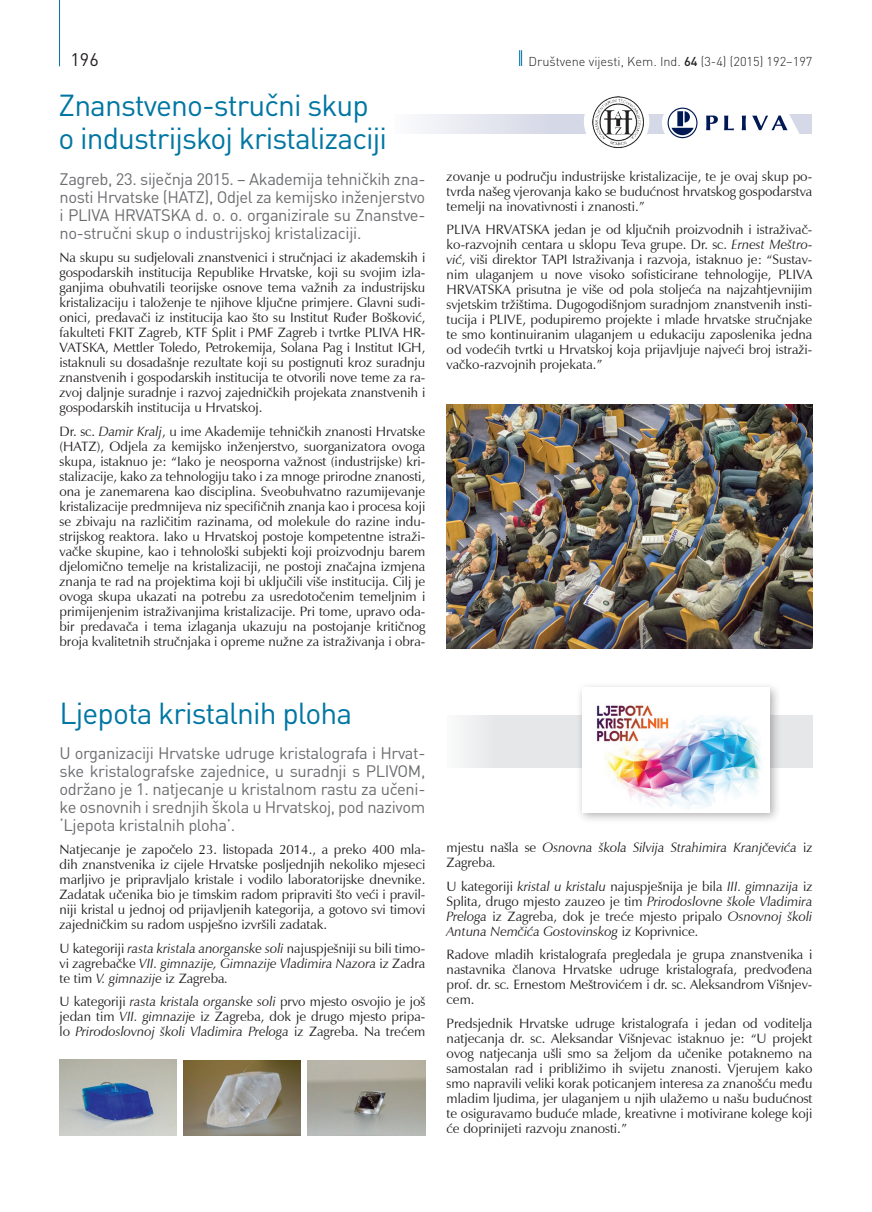
<style>
.page{position:relative;width:872px;height:1212px;background:#fff}
.page>*{position:absolute;margin:0;border:0;box-sizing:border-box;transform-origin:0 0}
._23_Naslov_rubrike{font:30px/33px "DIN Pro";letter-spacing:-.03em;color:#0076a3}
.t1{font:18px "DIN Pro";color:#231f20}
._26_Tekst_rubrike{font:16.5px/18px "DIN Pro";letter-spacing:-.025em;color:#6c6d70;text-align:justify}
._26_Tekst_rubrike-2{font:13.5px/15px "Zapf Humanist Roman KUI";color:#231f20;text-align:justify}
._26_Tekst_rubrike-3{font:13.5px/15px "Zapf Humanist Italic KUI";color:#231f20;text-align:justify}
.t2{font:300 12.75px "DIN Pro";color:#231f20}
.s1{font-weight:500}
.s2{font-family:"Zapf Humanist Italic KUI"}
.s3{font-family:"Zapf Humanist Roman KUI"}
</style>
<div class="page">
<hr style="left:59px;top:0;width:1px;height:66px;background:#0076a3">
<svg style="left:519px;top:50px;width:3px;height:16px"></svg>
<svg style="left:422px;top:114px;width:390px;height:20px;background:#dfe1ec"></svg>
<div style="left:584px;top:89px;width:65px;height:65px;background:#fff;border-radius:50%"></div>
<div style="left:662px;top:102px;width:41px;height:42px;background:#fff;border-radius:50%"></div>
<img style="left:446px;top:405px;width:366px;height:243px">
<img style="left:307px;top:1060px;width:118px;height:75px">
<img style="left:184px;top:1061px;width:117px;height:74px">
<img style="left:60px;top:1060px;width:117px;height:75px">
<div style="left:446px;top:715px;width:366px;height:52px;background:#e6e7e9"></div>
<div style="left:576px;top:682px;width:206px;height:142px;background:#231f20;opacity:.35"></div>
<img style="left:582px;top:688px;width:188px;height:124px">
<svg style="left:667px;top:108px;width:132px;height:30px"></svg>
<img style="left:592px;top:96px;width:52px;height:53px">
<p class="t1" style="left:71px;top:47px;width:30px">196</p>
<p class="t2" style="left:528px;top:53px;width:285px">Društvene vijesti, Kem. Ind. <span class="s1">64</span> (3-4) (2015) 192–197</p>
<p class="_23_Naslov_rubrike" style="left:59px;top:88px;width:330px">Znanstveno-stručni skup o industrijskoj kristalizaciji</p>
<p class="_26_Tekst_rubrike" style="left:60px;top:169px;width:367px">Zagreb, 23. siječnja 2015. – Akademija tehničkih zna&shy;nosti Hrvatske (HATZ), Odjel za kemijsko inženjerstvo i PLIVA HRVATSKA d. o. o. organizirale su Znanstve&shy;no-stručni skup o industrijskoj kristalizaciji.</p>
<p class="_26_Tekst_rubrike-2" style="left:60px;top:251px;width:367px">Na skupu su sudjelovali znanstvenici i stručnjaci iz akademskih i gospodarskih institucija Republike Hrvatske, koji su svojim izla&shy;ganjima obuhvatili teorijske osnove tema važnih za industrijsku kristalizaciju i taloženje te njihove ključne primjere. Glavni sudi&shy;onici, predavači iz institucija kao što su Institut Ruđer Bošković, fakulteti FKIT Zagreb, KTF Split i PMF Zagreb i tvrtke PLIVA HR-VATSKA, Mettler Toledo, Petrokemija, Solana Pag i Institut IGH, istaknuli su dosadašnje rezultate koji su postignuti kroz suradnju znanstvenih i gospodarskih institucija te otvorili nove teme za ra&shy;zvoj daljnje suradnje i razvoj zajedničkih projekata znanstvenih i gospodarskih institucija u Hrvatskoj.</p>
<p class="_26_Tekst_rubrike-2" style="left:60px;top:424px;width:367px">Dr. sc. <span class="s2">Damir Kralj</span>, u ime Akademije tehničkih znanosti Hrvatske (HATZ), Odjela za kemijsko inženjerstvo, suorganizatora ovoga skupa, istaknuo je: “Iako je neosporna važnost (industrijske) kri&shy;stalizacije, kako za tehnologiju tako i za mnoge prirodne znanosti, ona je zanemarena kao disciplina. Sveobuhvatno razumijevanje kristalizacije predmnijeva niz specifičnih znanja kao i procesa koji se zbivaju na različitim razinama, od molekule do razine indu&shy;strijskog reaktora. Iako u Hrvatskoj postoje kompetentne istraži&shy;vačke skupine, kao i tehnološki subjekti koji proizvodnju barem djelomično temelje na kristalizaciji, ne postoji značajna izmjena znanja te rad na projektima koji bi uključili više institucija. Cilj je ovoga skupa ukazati na potrebu za usredotočenim temeljnim i primijenjenim istraživanjima kristalizacije. Pri tome, upravo oda&shy;bir predavača i tema izlaganja ukazuju na postojanje kritičnog broja kvalitetnih stručnjaka i opreme nužne za istraživanja i obra-</p>
<p class="_26_Tekst_rubrike-2" style="left:446px;top:170px;width:367px">zovanje u području industrijske kristalizacije, te je ovaj skup po&shy;tvrda našeg vjerovanja kako se budućnost hrvatskog gospodarstva temelji na inovativnosti i znanosti.”</p>
<p class="_26_Tekst_rubrike-2" style="left:446px;top:223px;width:367px">PLIVA HRVATSKA jedan je od ključnih proizvodnih i istraživač&shy;ko-razvojnih centara u sklopu Teva grupe. Dr. sc. <span class="s2">Ernest Meštro&shy;vić</span>, viši direktor TAPI Istraživanja i razvoja, istaknuo je: “Sustav&shy;nim ulaganjem u nove visoko sofisticirane tehnologije, PLIVA HRVATSKA prisutna je više od pola stoljeća na najzahtjevnijim svjetskim tržištima. Dugogodišnjom suradnjom znanstvenih insti&shy;tucija i PLIVE, podupiremo projekte i mlade hrvatske stručnjake te smo kontinuiranim ulaganjem u edukaciju zaposlenika jedna od vodećih tvrtki u Hrvatskoj koja prijavljuje najveći broj istraži&shy;vačko-razvojnih projekata.”</p>
<p class="_23_Naslov_rubrike" style="left:60px;top:696px;width:294px">Ljepota kristalnih ploha</p>
<p class="_26_Tekst_rubrike" style="left:60px;top:743px;width:367px">U organizaciji Hrvatske udruge kristalografa i Hrvat&shy;ske kristalografske zajednice, u suradnji s PLIVOM, održano je 1. natjecanje u kristalnom rastu za učeni&shy;ke osnovnih i srednjih škola u Hrvatskoj, pod nazivom ‘Ljepota kristalnih ploha’.</p>
<p class="_26_Tekst_rubrike-2" style="left:60px;top:843px;width:367px">Natjecanje je započelo 23. listopada 2014., a preko 400 mla&shy;dih znanstvenika iz cijele Hrvatske posljednjih nekoliko mjeseci marljivo je pripravljalo kristale i vodilo laboratorijske dnevnike.<br>Zadatak učenika bio je timskim radom pripraviti što veći i pravil&shy;niji kristal u jednoj od prijavljenih kategorija, a gotovo svi timovi zajedničkim su radom uspješno izvršili zadatak.</p>
<p class="_26_Tekst_rubrike-3" style="left:60px;top:941px;width:367px"><span class="s3">U kategoriji</span> rasta kristala anorganske soli <span class="s3">najuspješniji su bili timo&shy;vi zagrebačke</span> VII. gimnazije, Gimnazije Vladimira Nazora <span class="s3">iz Zadra te tim</span> V. gimnazije <span class="s3">iz Zagreba</span>.</p>
<p class="_26_Tekst_rubrike-2" style="left:60px;top:995px;width:367px">U kategoriji <span class="s2">rasta kristala organske soli</span> prvo mjesto osvojio je još jedan tim <span class="s2">VII. gimnazije</span> iz Zagreba, dok je drugo mjesto pripa&shy;lo <span class="s2">Prirodoslovnoj školi Vladimira Preloga</span> iz Zagreba. Na trećem</p>
<p class="_26_Tekst_rubrike-3" style="left:446px;top:841px;width:367px"><span class="s3">mjestu našla se</span> Osnovna škola Silvija Strahimira Kranjčevića <span class="s3">iz<br>Zagreba</span>.</p>
<p class="_26_Tekst_rubrike-2" style="left:446px;top:879px;width:367px">U kategoriji <span class="s2">kristal u kristalu</span> najuspješnija je bila <span class="s2">III. gimnazija</span> iz Splita, drugo mjesto zauzeo je tim <span class="s2">Prirodoslovne škole Vladimira Preloga</span> iz Zagreba, dok je treće mjesto pripalo <span class="s2">Osnovnoj školi Antuna Nemčića Gostovinskog</span> iz Koprivnice<span class="s2">.</span></p>
<p class="_26_Tekst_rubrike-2" style="left:446px;top:948px;width:367px">Radove mladih kristalografa pregledala je grupa znanstvenika i nastavnika članova Hrvatske udruge kristalografa, predvođena prof. dr. sc. Ernestom Meštrovićem i dr. sc. Aleksandrom Višnjev&shy;cem.</p>
<p class="_26_Tekst_rubrike-2" style="left:446px;top:1016px;width:367px">Predsjednik Hrvatske udruge kristalografa i jedan od voditelja natjecanja dr. sc. Aleksandar Višnjevac istaknuo je: “U projekt ovog natjecanja ušli smo sa željom da učenike potaknemo na samostalan rad i približimo ih svijetu znanosti. Vjerujem kako smo napravili veliki korak poticanjem interesa za znanošću među mladim ljudima, jer ulaganjem u njih ulažemo u našu budućnost te osiguravamo buduće mlade, kreativne i motivirane kolege koji će doprinijeti razvoju znanosti.”</p>
</div>
